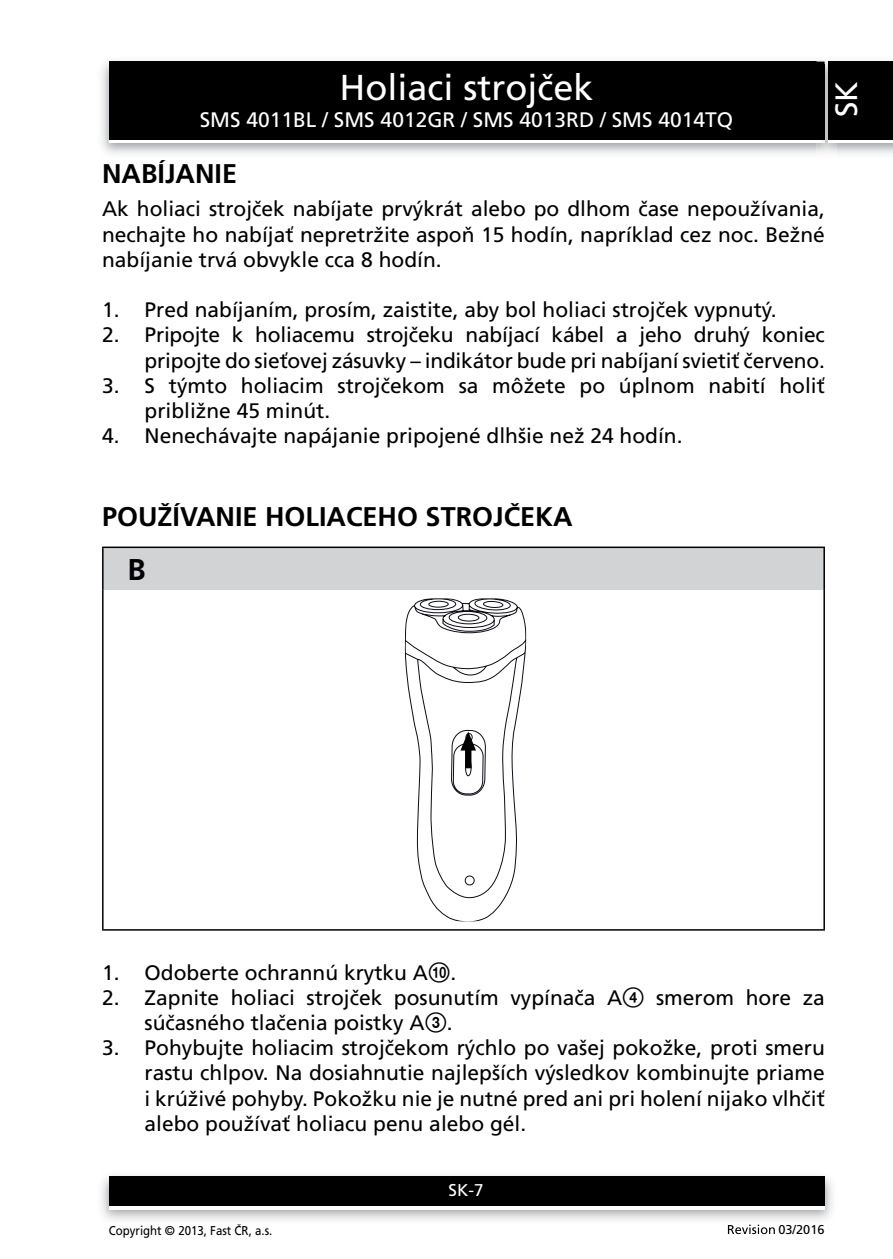
<style>
.page{position:relative;width:893px;height:1259px;background:#fff}
.page>*{position:absolute;margin:0;border:0;box-sizing:border-box;transform-origin:0 0}
.t1{font:36px "Frutiger CE";color:#fff}
.t2{font:30.9px "Frutiger CE";color:#fff}
.t3{font:700 30px "Frutiger CE";color:#000}
.t4{font:700 27px "Frutiger CE";color:#000}
.t5{font:21px/25.2px "Frutiger CE";color:#000;text-align:justify}
.t6{font:21px "Frutiger CE";color:#fff}
.t7{font:17.1px "Frutiger CE";color:#fff}
.t8{font:12.9px "Frutiger CE";color:#000;scale:.9 1}
.t9{font:12.9px "Frutiger CE";color:#000}
.s1{font-family:"Zz 3"}
</style>
<div class="page">
<img style="left:101px;top:61px;width:716px;height:93px">
<div style="left:109px;top:65px;width:715px;height:78px;background:#fff"></div>
<div style="left:109px;top:62px;width:715px;height:78px;background:#000"></div>
<img style="left:101px;top:1175px;width:732px;height:46px">
<div style="left:109px;top:1179px;width:715px;height:30px;background:#fff"></div>
<div style="left:109px;top:1176px;width:715px;height:30px;background:#000"></div>
<img style="left:836px;top:61px;width:57px;height:93px">
<img style="left:817px;top:61px;width:19px;height:92px">
<svg style="left:817px;top:140px;width:7px;height:3px"></svg>
<img style="left:817px;top:62px;width:7px;height:3px">
<img style="left:817px;top:65px;width:7px;height:75px">
<div style="left:829px;top:65px;width:64px;height:78px;background:#fff"></div>
<div style="left:829px;top:62px;width:64px;height:78px;background:#000"></div>
<svg style="left:728px;top:1224px;width:47px;height:10px"></svg>
<div style="left:103px;top:547px;width:721px;height:43px;background:#d1d3d4"></div>
<hr style="left:102px;top:546px;width:723px;height:2px;background:#000">
<hr style="left:102px;top:548px;width:2px;height:42px;background:#000">
<hr style="left:823px;top:548px;width:2px;height:42px;background:#000">
<hr style="left:102px;top:590px;width:2px;height:339px;background:#000">
<hr style="left:823px;top:590px;width:2px;height:339px;background:#000">
<hr style="left:102px;top:929px;width:723px;height:1px;background:#000">
<svg style="left:404px;top:598px;width:123px;height:323px"></svg>
<h1 class="t1" style="left:339px;top:69px;width:256px">Holiaci strojček</h1>
<p class="t6" style="left:200px;top:109px;width:535px">SMS 4011BL / SMS 4012GR / SMS 4013RD / SMS 4014TQ</p>
<h2 class="t2" style="left:830px;top:117px;width:38px;rotate:-90deg">SK</h2>
<p class="t4" style="left:102px;top:159px;width:136px">NABÍJANIE</p>
<p class="t5" style="left:102px;top:197px;width:724px">Ak holiaci strojček nabíjate prvýkrát alebo po dlhom čase nepoužívania, nechajte ho nabíjať nepretržite aspoň 15 hodín, napríklad cez noc. Bežné nabíjanie trvá obvykle cca 8 hodín.</p>
<p class="t5" style="left:102px;top:298px;width:676px">1. Pred nabíjaním, prosím, zaistite, aby bol holiaci strojček vypnutý.</p>
<p class="t5" style="left:102px;top:323px;width:724px;text-align:right">2. Pripojte k holiacemu strojčeku nabíjací kábel a jeho druhý koniec pripojte do sieťovej zásuvky – indikátor bude pri nabíjaní svietiť červeno.</p>
<p class="t5" style="left:145px;top:373px;width:682px;text-indent:-43px">3. S týmto holiacim strojčekom sa môžete po úplnom nabití holiť približne 45 minút.</p>
<p class="t5" style="left:102px;top:424px;width:582px">4. Nenechávajte napájanie pripojené dlhšie než 24 hodín.</p>
<p class="t4" style="left:102px;top:502px;width:52px">POUŽÍV</p>
<p class="t4" style="left:196px;top:502px;width:374px">ANIE HOLIACEHO STROJČEKA</p>
<h3 class="t3" style="left:128px;top:554px;width:16px">B</h3>
<p class="t5" style="left:102px;top:960px;width:356px">1. Odoberte ochrannú krytku A<span class="s1">0</span>.</p>
<p class="t5" style="left:145px;top:985px;width:682px;text-indent:-43px">2. Zapnite holiaci strojček posunutím vypínača A<span class="s1">4</span> smerom hore za súčasného tlačenia poistky A<span class="s1">3</span>.</p>
<p class="t5" style="left:145px;top:1035px;width:682px;text-indent:-43px">3. Pohybujte holiacim strojčekom rýchlo po vašej pokožke, proti smeru rastu chlpov. Na dosiahnutie najlepších výsledkov kombinujte priame i krúživé pohyby. Pokožku nie je nutné pred ani pri holení nijako vlhčiť alebo používať holiacu penu alebo gél.</p>
<p class="t7" style="left:449px;top:1181px;width:37px">SK-7</p>
<p class="t8" style="left:109px;top:1223px;width:183px">Copyright © 2013, Fast ČR, a.s.</p>
<p class="t9" style="left:778px;top:1222px;width:48px">03/2016</p>
</div>
